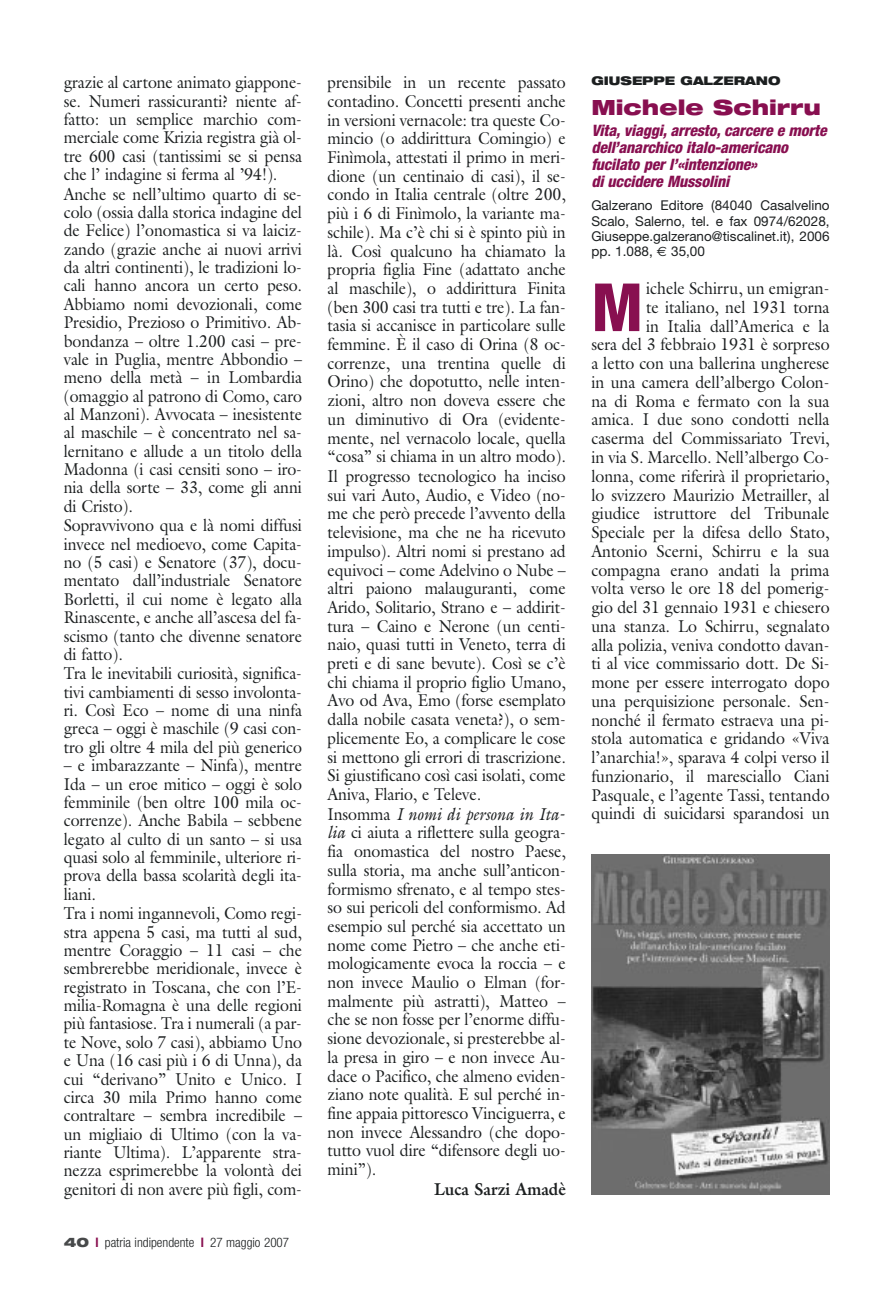
<style>
.page{position:relative;width:893px;height:1296px;background:#fff}
.page>*{position:absolute;margin:0;border:0;box-sizing:border-box;transform-origin:0 0}
.t1{font:800 condensed 66.6px "Helvetica Neue";color:#880f50}
.t2{font:900 expanded 21px "Helvetica Neue";color:#880f50}
.t3{font:17.25px/18.8px "Galliard";letter-spacing:-.005em;color:#1c1f20;scale:.92 1}
.t4{font:700 17.25px "Galliard";color:#1c1f20;scale:.92 1}
.t5{font:italic 800 condensed 15.75px/16.8px "Helvetica Neue";letter-spacing:-.01em;color:#880f50}
.t6{font:13.5px/15.3px "Helvetica Neue";color:#1c1f20;text-align:justify}
.t7{font:300 condensed 13.2px "Helvetica Neue";color:#1c1f20}
.t8{font:900 expanded 12px "Helvetica Neue";color:#1c1f20}
.s1{font-weight:900;font-stretch:expanded;color:#47494a}
.s2{font-weight:700;color:#880f50}
.s3{font-style:italic}
.s4{font-family:"Euro Sans"}
</style>
<div class="page">
<img style="left:591px;top:855px;width:238px;height:340px">
<p class="t3" style="left:64px;top:75px;width:260px">grazie al cartone animato giappone&shy;se. Numeri rassicuranti? niente af&shy;fatto: un semplice marchio com&shy;merciale come Krizia registra già ol&shy;tre 600 casi (tantissimi se si pensa che l’ indagine si ferma al ’94!).<br>Anche se nell’ultimo quarto di se&shy;colo (ossia dalla storica indagine del de Felice) l’onomastica si va laiciz&shy;zando (grazie anche ai nuovi arrivi da altri continenti), le tradizioni lo&shy;cali hanno ancora un certo peso.<br>Abbiamo nomi devozionali, come Presidio, Prezioso o Primitivo. Ab&shy;bondanza – oltre 1.200 casi – pre&shy;vale in Puglia, mentre Abbondio – meno della metà – in Lombardia (omaggio al patrono di Como, caro al Manzoni). Avvocata – inesistente al maschile – è concentrato nel sa&shy;lernitano e allude a un titolo della Madonna (i casi censiti sono – iro&shy;nia della sorte – 33, come gli anni di Cristo).<br>Sopravvivono qua e là nomi diffusi invece nel medioevo, come Capita&shy;no (5 casi) e Senatore (37), docu&shy;mentato dall’industriale Senatore Borletti, il cui nome è legato alla Rinascente, e anche all’ascesa del fa&shy;scismo (tanto che divenne senatore di fatto).<br>Tra le inevitabili curiosità, significa&shy;tivi cambiamenti di sesso involonta&shy;ri. Così Eco – nome di una ninfa greca – oggi è maschile (9 casi con&shy;tro gli oltre 4 mila del più generico</p>
<p class="t3" style="left:64px;top:758px;width:260px">– e imbarazzante – Ninfa), mentre<br>Ida – un eroe mitico – oggi è solo femminile (ben oltre 100 mila oc&shy;correnze). Anche Babila – sebbene legato al culto di un santo – si usa quasi solo al femminile, ulteriore ri&shy;prova della bassa scolarità degli ita&shy;liani.<br>Tra i nomi ingannevoli, Como regi&shy;stra appena 5 casi, ma tutti al sud, mentre Coraggio – 11 casi – che sembrerebbe meridionale, invece è registrato in Toscana, che con l’E&shy;milia-Romagna è una delle regioni più fantasiose. Tra i numerali (a par&shy;te Nove, solo 7 casi), abbiamo Uno e Una (16 casi più i 6 di Unna), da cui “derivano” Unito e Unico. I circa 30 mila Primo hanno come contraltare – sembra incredibile – un migliaio di Ultimo (con la va&shy;riante Ultima). L’apparente stra&shy;nezza esprimerebbe la volontà dei genitori di non avere più figli, com-</p>
<p class="t7" style="left:64px;top:1238px;width:227px"><span class="s1">40</span> <span class="s2">l</span> patria indipendente <span class="s2">l</span> 27 maggio 2007</p>
<p class="t3" style="left:327px;top:75px;width:260px">prensibile in un recente passato contadino. Concetti presenti anche in versioni vernacole: tra queste Co&shy;mincio (o addirittura Comingio) e Finìmola, attestati il primo in meri&shy;dione (un centinaio di casi), il se&shy;condo in Italia centrale (oltre 200, più i 6 di Finìmolo, la variante ma&shy;schile). Ma c’è chi si è spinto più in là. Così qualcuno ha chiamato la propria figlia Fine (adattato anche al maschile), o addirittura Finita (ben 300 casi tra tutti e tre). La fan&shy;tasia si accanisce in particolare sulle femmine. È il caso di Orina (8 oc&shy;correnze, una trentina quelle di Orino) che dopotutto, nelle inten&shy;zioni, altro non doveva essere che un diminutivo di Ora (evidente&shy;mente, nel vernacolo locale, quella “cosa” si chiama in un altro modo).<br>Il progresso tecnologico ha inciso sui vari Auto, Audio, e Video (no&shy;me che però precede l’avvento della televisione, ma che ne ha ricevuto impulso). Altri nomi si prestano ad equivoci – come Adelvino o Nube – altri paiono malauguranti, come Arido, Solitario, Strano e – addirit&shy;tura – Caino e Nerone (un centi&shy;naio, quasi tutti in Veneto, terra di preti e di sane bevute). Così se c’è chi chiama il proprio figlio Umano, Avo od Ava, Emo (forse esemplato dalla nobile casata veneta?), o sem&shy;plicemente Eo, a complicare le cose si mettono gli errori di trascrizione.<br>Si giustificano così casi isolati, come Aniva, Flario, e Televe.<br>Insomma <span class="s3">I nomi di persona in Ita&shy;lia</span> ci aiuta a riflettere sulla geogra&shy;fia onomastica del nostro Paese, sulla storia, ma anche sull’anticon&shy;formismo sfrenato, e al tempo stes&shy;so sui pericoli del conformismo. Ad esempio sul perché sia accettato un nome come Pietro – che anche eti&shy;mologicamente evoca la roccia – e non invece Maulio o Elman (for&shy;malmente più astratti), Matteo – che se non fosse per l’enorme diffu&shy;sione devozionale, si presterebbe al&shy;la presa in giro – e non invece Au&shy;dace o Pacifico, che almeno eviden&shy;ziano note qualità. E sul perché in&shy;fine appaia pittoresco Vinciguerra, e non invece Alessandro (che dopo&shy;tutto vuol dire “difensore degli uo&shy;mini”).</p>
<p class="t4" style="left:434px;top:1182px;width:145px">Luca Sarzi Amadè</p>
<p class="t8" style="left:591px;top:77px;width:191px">GIUSEPPE GALZERANO</p>
<p class="t2" style="left:591px;top:100px;width:231px">Michele Schirru</p>
<p class="t5" style="left:591px;top:124px;width:237px">Vita, viaggi, arresto, carcere e morte dell’anarchico italo-americano fucilato per l’«intenzione»<br>di uccidere Mussolini</p>
<p class="t6" style="left:591px;top:199px;width:240px">Galzerano Editore (84040 Casalvelino Scalo, Salerno, tel. e fax 0974/62028, Giuseppe.galzerano@tiscalinet.it), 2006 pp. 1.088, <span class="s4">€</span> 35,00</p>
<h1 class="t1" style="left:591px;top:284px;width:53px">M</h1>
<p class="t3" style="left:591px;top:281px;width:260px;text-align:right">ichele Schirru, un emigran-<br>te italiano, nel 1931 torna<br>in Italia dall’America e la<br>sera del 3 febbraio 1931 è sorpreso a letto con una ballerina ungherese in una camera dell’albergo Colon&shy;na di Roma e fermato con la sua amica. I due sono condotti nella caserma del Commissariato Trevi, in via S. Marcello. Nell’albergo Co&shy;lonna, come riferirà il proprietario, lo svizzero Maurizio Metrailler, al giudice istruttore del Tribunale Speciale per la difesa dello Stato, Antonio Scerni, Schirru e la sua compagna erano andati la prima volta verso le ore 18 del pomerig&shy;gio del 31 gennaio 1931 e chiesero una stanza. Lo Schirru, segnalato alla polizia, veniva condotto davan&shy;ti al vice commissario dott. De Si&shy;mone per essere interrogato dopo una perquisizione personale. Sen&shy;nonché il fermato estraeva una pi&shy;stola automatica e gridando «Viva l’anarchia!», sparava 4 colpi verso il funzionario, il maresciallo Ciani Pasquale, e l’agente Tassi, tentando quindi di suicidarsi sparandosi un</p>
</div>
